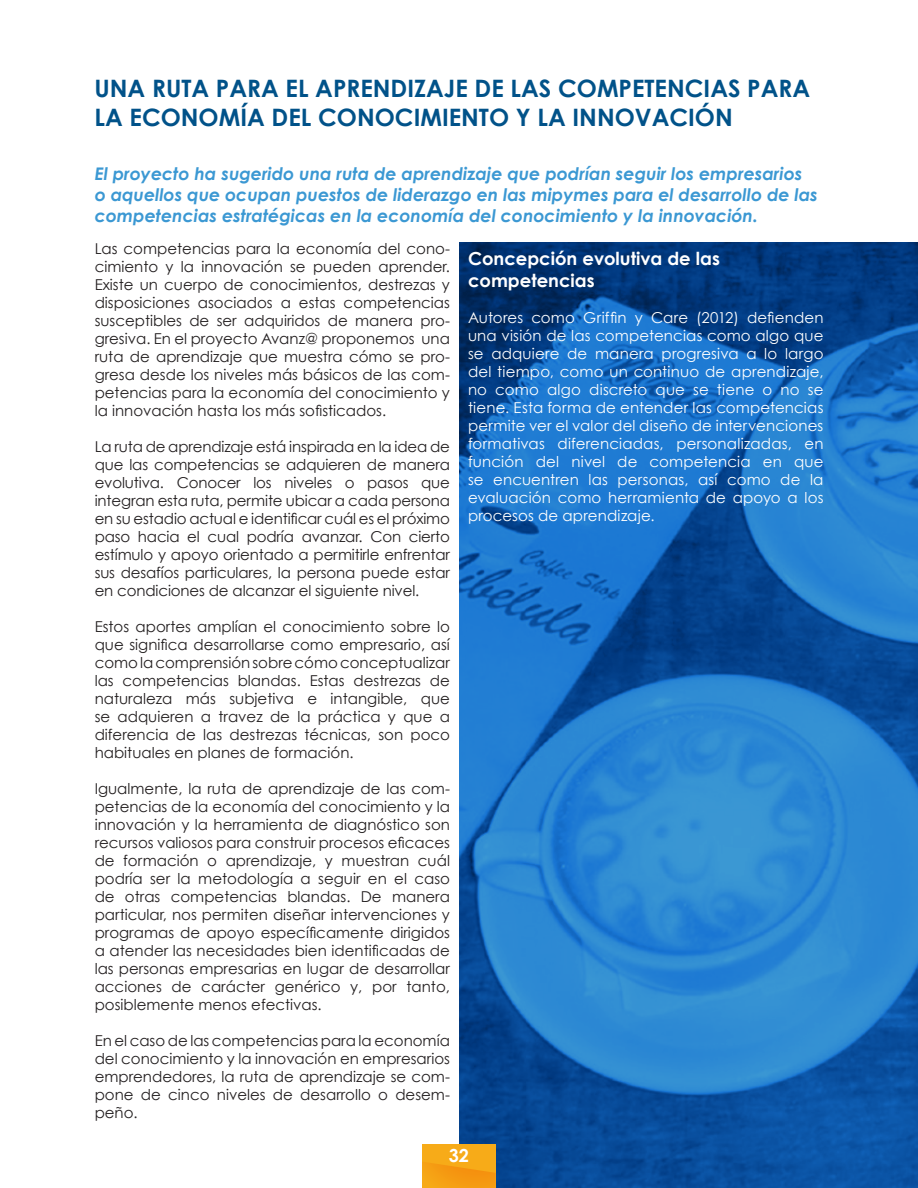
<style>
.page{position:relative;width:918px;height:1188px;background:#fff}
.page>*{position:absolute;margin:0;border:0;box-sizing:border-box;transform-origin:0 0}
.t1{font:700 24px/28.8px "Century Gothic";color:#015289}
.t2{font:700 18px/21.6px "Century Gothic";color:#fff}
.t3{font:italic 700 17.4px/20.9px "Century Gothic";color:#3b98d3}
.t4{font:15px/18px "Century Gothic";color:#231f20;text-align:justify}
.t5{font:15px/18px "Century Gothic";letter-spacing:.01em;color:#fff;text-align:justify}
</style>
<div class="page">
<svg style="left:459px;top:242px;width:459px;height:946px;background:#1a6bb8"></svg>
<div style="left:422px;top:1144px;width:74px;height:44px;background:#f7ab18"></div>
<svg style="left:425px;top:1163px;width:71px;height:25px"></svg>
<h1 class="t1" style="left:94px;top:73px;width:717px">UNA RUTA PARA EL APRENDIZAJE DE LAS COMPETENCIAS PARA<br>LA ECONOMÍA DEL CONOCIMIENTO Y LA INNOVACIÓN</h1>
<p class="t3" style="left:95px;top:163px;width:725px">El proyecto ha sugerido una ruta de aprendizaje que podrían seguir los empresarios o aquellos que ocupan puestos de liderazgo en las mipymes para el desarrollo de las competencias estratégicas en la economía del conocimiento y la innovación.</p>
<p class="t4" style="left:95px;top:239px;width:357px">Las competencias para la economía del cono&shy;cimiento y la innovación se pueden aprender.<br>Existe un cuerpo de conocimientos, destrezas y disposiciones asociados a estas competencias susceptibles de ser adquiridos de manera pro&shy;gresiva. En el proyecto Avanz@ proponemos una ruta de aprendizaje que muestra cómo se pro&shy;gresa desde los niveles más básicos de las com&shy;petencias para la economía del conocimiento y la innovación hasta los más sofisticados.</p>
<p class="t4" style="left:95px;top:437px;width:357px">La ruta de aprendizaje está inspirada en la idea de que las competencias se adquieren de manera evolutiva. Conocer los niveles o pasos que integran esta ruta, permite ubicar a cada persona en su estadio actual e identificar cuál es el próximo paso hacia el cual podría avanzar. Con cierto estímulo y apoyo orientado a permitirle enfrentar sus desafíos particulares, la persona puede estar en condiciones de alcanzar el siguiente nivel.</p>
<p class="t4" style="left:95px;top:617px;width:357px">Estos aportes amplían el conocimiento sobre lo que significa desarrollarse como empresario, así como la comprensión sobre cómo conceptualizar las competencias blandas. Estas destrezas de naturaleza más subjetiva e intangible, que se adquieren a travez de la práctica y que a diferencia de las destrezas técnicas, son poco habituales en planes de formación.</p>
<p class="t4" style="left:95px;top:779px;width:357px">Igualmente, la ruta de aprendizaje de las com&shy;petencias de la economía del conocimiento y la innovación y la herramienta de diagnóstico son recursos valiosos para construir procesos eficaces de formación o aprendizaje, y muestran cuál podría ser la metodología a seguir en el caso de otras competencias blandas. De manera particular, nos permiten diseñar intervenciones y programas de apoyo específicamente dirigidos a atender las necesidades bien identificadas de las personas empresarias en lugar de desarrollar acciones de carácter genérico y, por tanto, posiblemente menos efectivas.</p>
<p class="t4" style="left:95px;top:1031px;width:357px">En el caso de las competencias para la economía del conocimiento y la innovación en empresarios emprendedores, la ruta de aprendizaje se com&shy;pone de cinco niveles de desarrollo o desem&shy;peño.</p>
<p class="t2" style="left:468px;top:248px;width:253px">Concepción evolutiva de las competencias</p>
<p class="t5" style="left:468px;top:308px;width:357px">Autores como Griffin y Care (2012) defienden una visión de las competencias como algo que se adquiere de manera progresiva a lo largo del tiempo, como un continuo de aprendizaje, no como algo discreto que se tiene o no se tiene. Esta forma de entender las competencias permite ver el valor del diseño de intervenciones formativas diferenciadas, personalizadas, en función del nivel de competencia en que se encuentren las personas, así como de la evaluación como herramienta de apoyo a los procesos de aprendizaje.</p>
<p class="t2" style="left:449px;top:1144px;width:22px">32</p>
</div>
